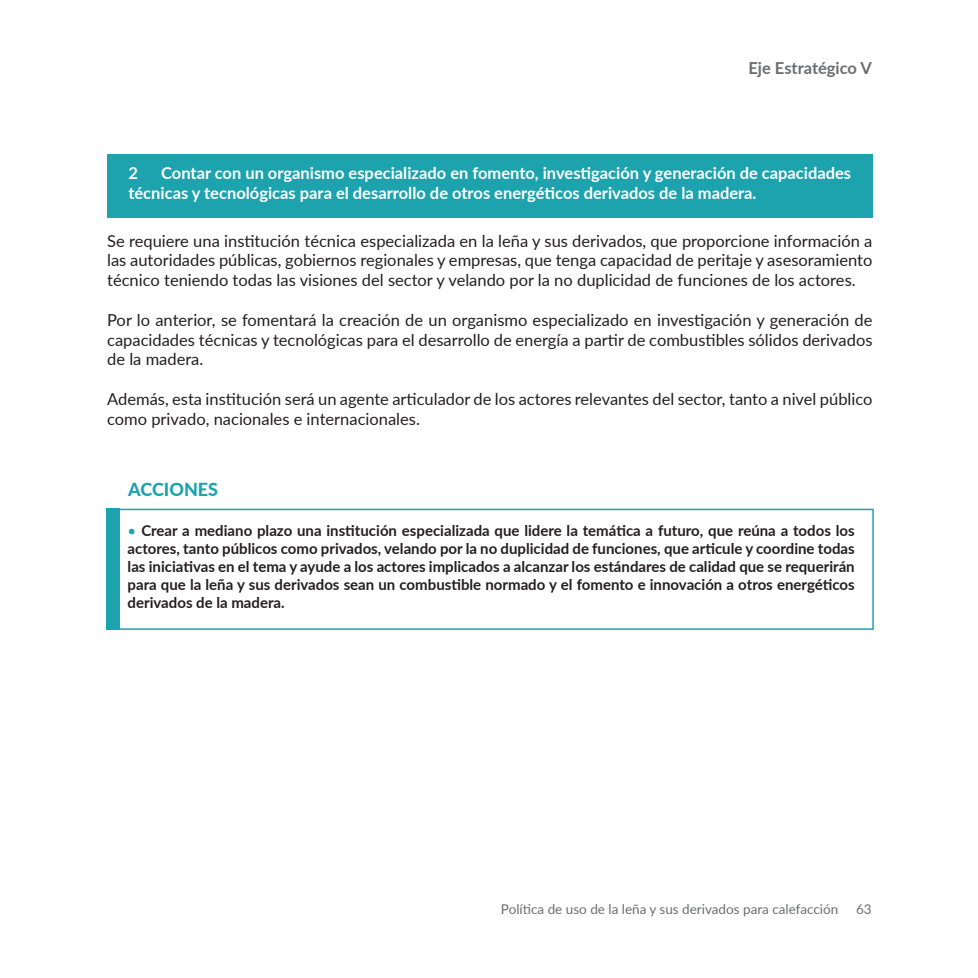
<style>
.page{position:relative;width:978px;height:978px;background:#fff}
.page>*{position:absolute;margin:0;border:0;box-sizing:border-box;transform-origin:0 0}
.t1{font:800 18px "Lato";color:#1ca3ae}
.t2{font:16.5px/19.8px "Lato";color:#231f20;text-align:justify}
.t3{font:700 16.5px/19.8px "Lato";color:#fff}
.t4{font:700 16.5px "Lato";color:#6c6d70}
.t5{font:700 15px/18px "Lato";color:#231f20;text-align:justify}
.t6{font:13.5px "Lato";color:#6c6d70}
.s1{font-weight:400;color:#1ca3ae}
</style>
<div class="page">
<div style="left:108px;top:154px;width:765px;height:63px;background:#1ca3ae"></div>
<div style="left:108px;top:509px;width:766px;height:121px;border:2px solid #1ca3ae"></div>
<div style="left:106px;top:509px;width:14px;height:121px;background:#1ca3ae"></div>
<p class="t4" style="left:748px;top:56px;width:125px">Eje Estratégico V</p>
<p class="t3" style="left:128px;top:163px;width:724px;text-indent:33px">Contar con un organismo especializado en fomento, investigación y generación de capacidades técnicas y tecnológicas para el desarrollo de otros energéticos derivados de la madera.</p>
<p class="t2" style="left:107px;top:230px;width:767px">Se requiere una institución técnica especializada en la leña y sus derivados, que proporcione información a las autoridades públicas, gobiernos regionales y empresas, que tenga capacidad de peritaje y asesoramiento técnico teniendo todas las visiones del sector y velando por la no duplicidad de funciones de los actores.</p>
<p class="t2" style="left:107px;top:309px;width:767px">Por lo anterior, se fomentará la creación de un organismo especializado en investigación y generación de capacidades técnicas y tecnológicas para el desarrollo de energía a partir de combustibles sólidos derivados de la madera.</p>
<p class="t2" style="left:107px;top:388px;width:767px">Además, esta institución será un agente articulador de los actores relevantes del sector, tanto a nivel público como privado, nacionales e internacionales.</p>
<p class="t3" style="left:128px;top:163px;width:11px">2</p>
<p class="t1" style="left:128px;top:476px;width:91px">ACCIONES</p>
<p class="t5" style="left:128px;top:521px;width:729px"><span class="s1">•</span> Crear a mediano plazo una institución especializada que lidere la temática a futuro, que reúna a todos los actores, tanto públicos como privados, velando por la no duplicidad de funciones, que articule y coordine todas las iniciativas en el tema y ayude a los actores implicados a alcanzar los estándares de calidad que se requerirán para que la leña y sus derivados sean un combustible normado y el fomento e innovación a otros energéticos derivados de la madera.</p>
<p class="t6" style="left:501px;top:899px;width:339px">Política de uso de la leña y sus derivados para calefacción</p>
<p class="t6" style="left:856px;top:899px;width:17px">63</p>
</div>
